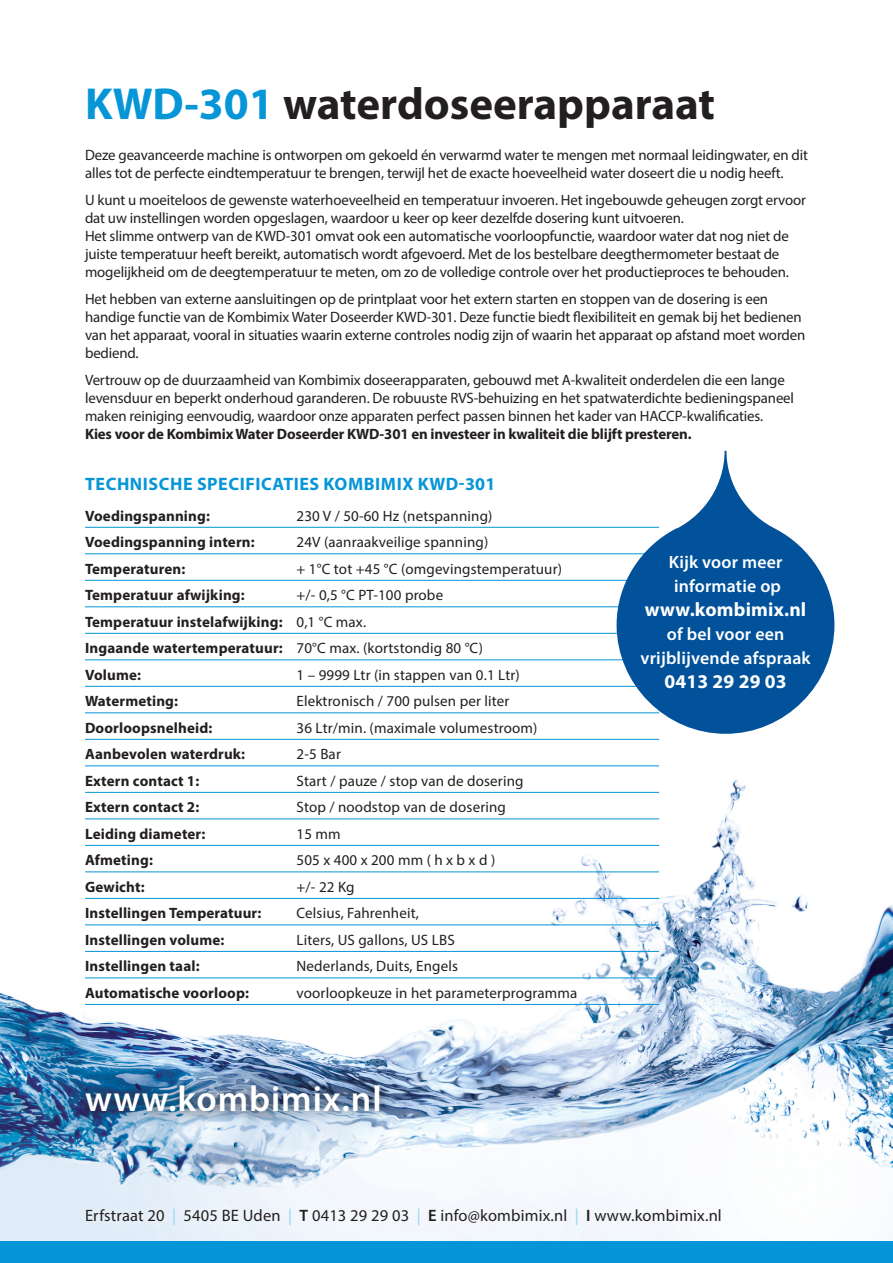
<style>
.page{position:relative;width:893px;height:1263px;background:#fff}
.page>*{position:absolute;margin:0;border:0;box-sizing:border-box;transform-origin:0 0}
.t1{font:700 45px "Myriad Pro";color:#231f20}
.t2{font:600 36px "Myriad Pro";letter-spacing:.025em;color:#fff}
.t3{font:700 19.5px "Myriad Pro";letter-spacing:.01em;color:#fff}
.t4{font:700 18px "Myriad Pro";letter-spacing:.03em;color:#0696d7}
.t5{font:600 17.85px/24px "Myriad Pro";letter-spacing:.01em;color:#fff}
.t6{font:16.5px "Myriad Pro";letter-spacing:.01em;color:#231f20}
.t7{font:15px/18px "Myriad Pro";letter-spacing:-.01em;color:#231f20}
.t8{font:15px "Myriad Pro";letter-spacing:.01em;color:#231f20}
.t9{font:700 15px "Myriad Pro";letter-spacing:.01em;color:#231f20}
.t10{font:700 15px "Myriad Pro";letter-spacing:-.01em;color:#231f20}
.s1{color:#0696d7}
.s2{font-weight:400}
.s3{color:#8dd7f7}
.s4{font-weight:600}
</style>
<div class="page">
<img style="left:0;top:738px;width:893px;height:504px">
<hr style="left:85px;top:527px;width:574px;height:1px;background:#0696d7">
<hr style="left:85px;top:553px;width:574px;height:1px;background:#0696d7">
<hr style="left:85px;top:580px;width:574px;height:1px;background:#0696d7">
<hr style="left:85px;top:606px;width:574px;height:1px;background:#0696d7">
<hr style="left:85px;top:633px;width:574px;height:1px;background:#0696d7">
<hr style="left:85px;top:659px;width:574px;height:1px;background:#0696d7">
<hr style="left:85px;top:686px;width:574px;height:1px;background:#0696d7">
<hr style="left:85px;top:712px;width:574px;height:1px;background:#0696d7">
<hr style="left:85px;top:739px;width:574px;height:1px;background:#0696d7">
<hr style="left:85px;top:765px;width:574px;height:1px;background:#0696d7">
<hr style="left:85px;top:792px;width:574px;height:1px;background:#0696d7">
<hr style="left:85px;top:818px;width:574px;height:1px;background:#0696d7">
<hr style="left:85px;top:845px;width:574px;height:1px;background:#0696d7">
<hr style="left:85px;top:871px;width:574px;height:1px;background:#0696d7">
<hr style="left:85px;top:898px;width:574px;height:1px;background:#0696d7">
<hr style="left:85px;top:924px;width:574px;height:1px;background:#0696d7">
<hr style="left:85px;top:951px;width:574px;height:1px;background:#0696d7">
<hr style="left:85px;top:977px;width:574px;height:1px;background:#0696d7">
<hr style="left:85px;top:1004px;width:574px;height:1px;background:#0696d7">
<div style="left:0;top:1242px;width:893px;height:21px;background:#0696d7"></div>
<div style="left:76px;top:1076px;width:314px;height:46px;background:#231f20;opacity:.75"></div>
<div style="left:76px;top:1200px;width:655px;height:34px;background:#fff;opacity:.75"></div>
<svg style="left:617px;top:451px;width:217px;height:283px;fill:#01529a"></svg>
<p class="t1" style="left:85px;top:74px;width:632px"><span class="s1">KWD-301</span> waterdoseerapparaat</p>
<p class="t7" style="left:85px;top:146px;width:724px">Deze geavanceerde machine is ontworpen om gekoeld én verwarmd water te mengen met normaal leidingwater, en dit alles tot de perfecte eindtemperatuur te brengen, terwijl het de exacte hoeveelheid water doseert die u nodig heeft.</p>
<p class="t7" style="left:85px;top:191px;width:722px">U kunt u moeiteloos de gewenste waterhoeveelheid en temperatuur invoeren. Het ingebouwde geheugen zorgt ervoor dat uw instellingen worden opgeslagen, waardoor u keer op keer dezelfde dosering kunt uitvoeren.</p>
<p class="t7" style="left:85px;top:227px;width:705px">Het slimme ontwerp van de KWD-301 omvat ook een automatische voorloopfunctie, waardoor water dat nog niet de juiste temperatuur heeft bereikt, automatisch wordt afgevoerd. Met de los bestelbare deegthermometer bestaat de mogelijkheid om de deegtemperatuur te meten, om zo de volledige controle over het productieproces te behouden.</p>
<p class="t7" style="left:85px;top:290px;width:722px">Het hebben van externe aansluitingen op de printplaat voor het extern starten en stoppen van de dosering is een handige functie van de Kombimix Water Doseerder KWD-301. Deze functie biedt flexibiliteit en gemak bij het bedienen van het apparaat, vooral in situaties waarin externe controles nodig zijn of waarin het apparaat op afstand moet worden bediend.</p>
<p class="t7" style="left:85px;top:371px;width:710px">Vertrouw op de duurzaamheid van Kombimix doseerapparaten, gebouwd met A-kwaliteit onderdelen die een lange levensduur en beperkt onderhoud garanderen. De robuuste RVS-behuizing en het spatwaterdichte bedieningspaneel maken reiniging eenvoudig, waardoor onze apparaten perfect passen binnen het kader van HACCP-kwalificaties.</p>
<p class="t10" style="left:85px;top:424px;width:608px">Kies voor de Kombimix Water Doseerder KWD-301 en investeer in kwaliteit die blijft presteren.</p>
<p class="t4" style="left:85px;top:472px;width:412px">TECHNISCHE SPECIFICATIES KOMBIMIX KWD-301</p>
<p class="t9" style="left:85px;top:506px;width:126px">Voedingspanning:</p>
<p class="t8" style="left:297px;top:506px;width:197px">230 V / 50-60 Hz (netspanning)</p>
<p class="t9" style="left:85px;top:532px;width:171px">Voedingspanning intern:</p>
<p class="t8" style="left:297px;top:533px;width:193px">24V (aanraakveilige spanning)</p>
<p class="t9" style="left:85px;top:559px;width:102px">Temperaturen:</p>
<p class="t8" style="left:297px;top:559px;width:267px">+ 1°C tot +45 °C (omgevingstemperatuur)</p>
<p class="t9" style="left:85px;top:585px;width:161px">Temperatuur afwijking:</p>
<p class="t8" style="left:297px;top:586px;width:148px">+/- 0,5 °C PT-100 probe</p>
<p class="t9" style="left:85px;top:612px;width:283px">Temperatuur instelafwijking: <span class="s2">0,1 °C max.</span></p>
<p class="t9" style="left:85px;top:638px;width:399px">Ingaande watertemperatuur: <span class="s2">70°C max. (kortstondig 80 °C)</span></p>
<p class="t9" style="left:85px;top:665px;width:58px">Volume:</p>
<p class="t8" style="left:297px;top:665px;width:225px">1 – 9999 Ltr (in stappen van 0.1 Ltr)</p>
<p class="t9" style="left:85px;top:691px;width:95px">Watermeting:</p>
<p class="t8" style="left:297px;top:692px;width:214px">Elektronisch / 700 pulsen per liter</p>
<p class="t9" style="left:85px;top:718px;width:129px">Doorloopsnelheid:</p>
<p class="t8" style="left:297px;top:718px;width:242px">36 Ltr/min. (maximale volumestroom)</p>
<p class="t9" style="left:85px;top:744px;width:162px">Aanbevolen waterdruk:</p>
<p class="t7" style="left:297px;top:745px;width:46px">2-5 Bar</p>
<p class="t8" style="left:297px;top:771px;width:229px">Start / pauze / stop van de dosering</p>
<p class="t8" style="left:297px;top:798px;width:211px">Stop / noodstop van de dosering</p>
<p class="t9" style="left:85px;top:824px;width:122px">Leiding diameter:</p>
<p class="t7" style="left:297px;top:824px;width:46px">15 mm</p>
<p class="t9" style="left:85px;top:850px;width:69px">Afmeting:</p>
<p class="t8" style="left:297px;top:851px;width:200px">505 x 400 x 200 mm ( h x b x d )</p>
<p class="t9" style="left:85px;top:877px;width:61px">Gewicht:</p>
<p class="t7" style="left:297px;top:877px;width:60px">+/- 22 Kg</p>
<p class="t9" style="left:85px;top:903px;width:178px">Instellingen Temperatuur:</p>
<p class="t8" style="left:297px;top:904px;width:124px">Celsius, Fahrenheit,</p>
<p class="t9" style="left:85px;top:930px;width:141px">Instellingen volume:</p>
<p class="t8" style="left:297px;top:930px;width:160px">Liters, US gallons, US LBS</p>
<p class="t9" style="left:85px;top:956px;width:116px">Instellingen taal:</p>
<p class="t8" style="left:297px;top:957px;width:163px">Nederlands, Duits, Engels</p>
<p class="t9" style="left:85px;top:983px;width:166px">Automatische voorloop:</p>
<p class="t8" style="left:297px;top:983px;width:282px">voorloopkeuze in het parameterprogramma</p>
<p class="t2" style="left:85px;top:1076px;width:298px">www.kombimix.nl</p>
<p class="t5" style="left:669px;top:550px;width:115px">Kijk voor meer informatie op</p>
<p class="t3" style="left:645px;top:597px;width:163px">www.kombimix.nl</p>
<p class="t5" style="left:640px;top:622px;width:172px;text-align:center">of bel voor een vrijblijvende afspraak</p>
<p class="t3" style="left:664px;top:669px;width:124px">0413 29 29 03</p>
<p class="t6" style="left:85px;top:1206px;width:638px">Erfstraat 20 <span class="s3">|</span> 5405 BE Uden <span class="s3">|</span> <span class="s4">T</span> 0413 29 29 03 <span class="s3">|</span> <span class="s4">E</span> info@kombimix.nl <span class="s3">|</span> <span class="s4">I</span> www.kombimix.nl</p>
</div>
